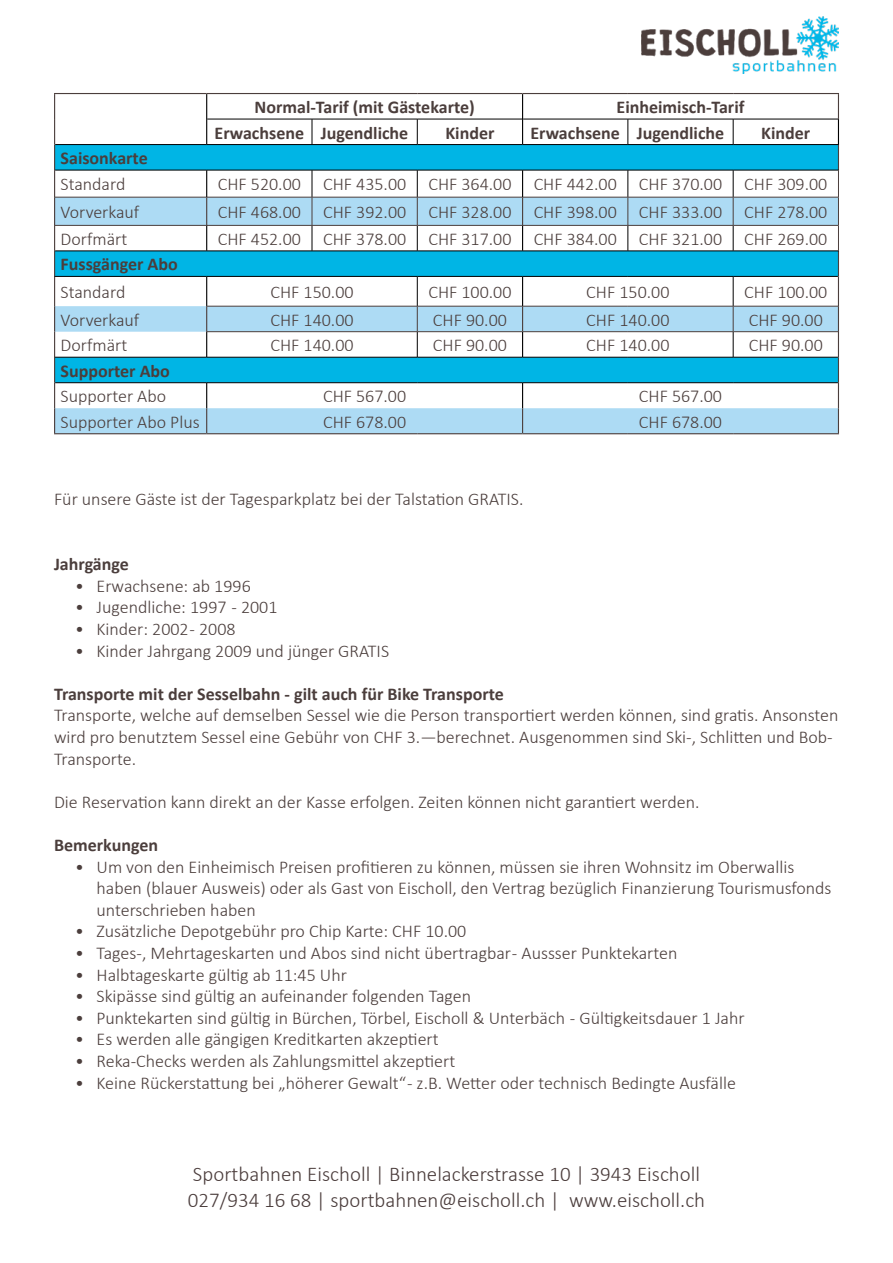
<style>
.page{position:relative;width:893px;height:1263px;background:#fff}
.page>*{position:absolute;margin:0;border:0;box-sizing:border-box;transform-origin:0 0}
.t1{font:300 21px/25.2px "Calibri";color:#4b3d3c}
.t2{font:300 18px/21.6px "Calibri";color:#4b3e3c}
.t3{font:700 18px "Calibri";color:#4b3e3c}
</style>
<div class="page">
<hr style="left:54px;top:93px;width:153px;height:1px;background:#4b3e3c">
<hr style="left:523px;top:93px;width:105px;height:1px;background:#4b3e3c">
<hr style="left:628px;top:93px;width:105px;height:1px;background:#4b3e3c">
<hr style="left:733px;top:93px;width:106px;height:1px;background:#4b3e3c">
<hr style="left:207px;top:93px;width:105px;height:1px;background:#4b3e3c">
<hr style="left:312px;top:93px;width:105px;height:1px;background:#4b3e3c">
<hr style="left:417px;top:93px;width:106px;height:1px;background:#4b3e3c">
<hr style="left:54px;top:433px;width:153px;height:1px;background:#4b3e3c">
<hr style="left:207px;top:433px;width:105px;height:1px;background:#4b3e3c">
<hr style="left:312px;top:433px;width:105px;height:1px;background:#4b3e3c">
<hr style="left:417px;top:433px;width:106px;height:1px;background:#4b3e3c">
<svg style="left:54px;top:94px;width:785px;height:339px"></svg>
<hr style="left:523px;top:433px;width:105px;height:1px;background:#4b3e3c">
<hr style="left:628px;top:433px;width:105px;height:1px;background:#4b3e3c">
<hr style="left:733px;top:433px;width:106px;height:1px;background:#4b3e3c">
<hr style="left:207px;top:170px;width:105px;height:1px;background:#000">
<hr style="left:312px;top:170px;width:105px;height:1px;background:#000">
<hr style="left:417px;top:170px;width:106px;height:1px;background:#000">
<hr style="left:207px;top:251px;width:105px;height:1px;background:#000">
<hr style="left:312px;top:251px;width:105px;height:1px;background:#000">
<hr style="left:417px;top:251px;width:106px;height:1px;background:#000">
<hr style="left:55px;top:170px;width:152px;height:1px;background:#000">
<hr style="left:55px;top:251px;width:152px;height:1px;background:#000">
<img style="left:642px;top:16px;width:197px;height:58px">
<p class="t3" style="left:255px;top:94px;width:222px">Normal-Tarif (mit Gästekarte)</p>
<p class="t3" style="left:617px;top:94px;width:129px">Einheimisch-Tarif</p>
<p class="t3" style="left:215px;top:120px;width:195px">Erwachsene Jugendliche</p>
<p class="t3" style="left:445px;top:120px;width:51px">Kinder</p>
<p class="t3" style="left:530px;top:120px;width:195px">Erwachsene Jugendliche</p>
<p class="t3" style="left:761px;top:120px;width:51px">Kinder</p>
<p class="t3" style="left:61px;top:145px;width:89px">Saisonkarte</p>
<p class="t2" style="left:61px;top:173px;width:66px">Standard</p>
<p class="t2" style="left:218px;top:173px;width:611px">CHF 520.00 CHF 435.00 CHF 364.00 CHF 442.00 CHF 370.00 CHF 309.00</p>
<p class="t2" style="left:61px;top:201px;width:80px">Vorverkauf</p>
<p class="t2" style="left:218px;top:201px;width:611px">CHF 468.00 CHF 392.00 CHF 328.00 CHF 398.00 CHF 333.00 CHF 278.00</p>
<p class="t2" style="left:61px;top:228px;width:68px">Dorfmärt</p>
<p class="t2" style="left:218px;top:228px;width:611px">CHF 452.00 CHF 378.00 CHF 317.00 CHF 384.00 CHF 321.00 CHF 269.00</p>
<p class="t3" style="left:61px;top:252px;width:119px">Fussgänger Abo</p>
<p class="t2" style="left:61px;top:281px;width:66px">Standard</p>
<p class="t2" style="left:270px;top:281px;width:85px">CHF 150.00</p>
<p class="t2" style="left:428px;top:281px;width:85px">CHF 100.00</p>
<p class="t2" style="left:586px;top:281px;width:85px">CHF 150.00</p>
<p class="t2" style="left:744px;top:281px;width:85px">CHF 100.00</p>
<p class="t2" style="left:61px;top:309px;width:80px">Vorverkauf</p>
<p class="t2" style="left:270px;top:309px;width:85px">CHF 140.00</p>
<p class="t2" style="left:433px;top:309px;width:76px">CHF 90.00</p>
<p class="t2" style="left:586px;top:309px;width:85px">CHF 140.00</p>
<p class="t2" style="left:749px;top:309px;width:76px">CHF 90.00</p>
<p class="t2" style="left:61px;top:334px;width:68px">Dorfmärt</p>
<p class="t2" style="left:270px;top:334px;width:85px">CHF 140.00</p>
<p class="t2" style="left:433px;top:334px;width:76px">CHF 90.00</p>
<p class="t2" style="left:586px;top:334px;width:85px">CHF 140.00</p>
<p class="t2" style="left:749px;top:334px;width:76px">CHF 90.00</p>
<p class="t3" style="left:61px;top:358px;width:111px">Supporter Abo</p>
<p class="t2" style="left:61px;top:385px;width:107px">Supporter Abo</p>
<p class="t2" style="left:323px;top:385px;width:85px">CHF 567.00</p>
<p class="t2" style="left:639px;top:385px;width:85px">CHF 567.00</p>
<p class="t2" style="left:61px;top:411px;width:141px">Supporter Abo Plus</p>
<p class="t2" style="left:323px;top:411px;width:85px">CHF 678.00</p>
<p class="t2" style="left:639px;top:411px;width:85px">CHF 678.00</p>
<p class="t2" style="left:54px;top:488px;width:471px">Für unsere Gäste ist der Tagesparkplatz bei der Talstation GRATIS.</p>
<p class="t3" style="left:54px;top:551px;width:76px">Jahrgänge</p>
<p class="t2" style="left:75px;top:575px;width:177px">• Erwachsene: ab 1996</p>
<p class="t2" style="left:75px;top:596px;width:204px">• Jugendliche: 1997 - 2001</p>
<p class="t2" style="left:75px;top:618px;width:162px">• Kinder: 2002 - 2008</p>
<p class="t2" style="left:75px;top:640px;width:315px">• Kinder Jahrgang 2009 und jünger GRATIS</p>
<p class="t3" style="left:54px;top:681px;width:451px">Transporte mit der Sesselbahn - gilt auch für Bike Transporte</p>
<p class="t2" style="left:54px;top:704px;width:786px">Transporte, welche auf demselben Sessel wie die Person transportiert werden können, sind gratis. Ansonsten wird pro benutztem Sessel eine Gebühr von CHF 3.—berechnet. Ausgenommen sind Ski‐, Schlitten und Bob‐<br>Transporte.</p>
<p class="t2" style="left:54px;top:791px;width:647px">Die Reservation kann direkt an der Kasse erfolgen. Zeiten können nicht garantiert werden.</p>
<p class="t3" style="left:54px;top:832px;width:106px">Bemerkungen</p>
<p class="t2" style="left:97px;top:856px;width:736px;text-indent:-21px">• Um von den Einheimisch Preisen profitieren zu können, müssen sie ihren Wohnsitz im Oberwallis haben (blauer Ausweis) oder als Gast von Eischoll, den Vertrag bezüglich Finanzierung Tourismusfonds unterschrieben haben</p>
<p class="t2" style="left:75px;top:920px;width:393px">• Zusätzliche Depotgebühr pro Chip Karte: CHF 10.00</p>
<p class="t2" style="left:75px;top:942px;width:604px">• Tages-, Mehrtageskarten und Abos sind nicht übertragbar - Aussser Punktekarten</p>
<p class="t2" style="left:75px;top:964px;width:273px">• Halbtageskarte gültig ab 11:45 Uhr</p>
<p class="t2" style="left:75px;top:985px;width:397px">• Skipässe sind gültig an aufeinander folgenden Tagen</p>
<p class="t2" style="left:75px;top:1007px;width:671px">• Punktekarten sind gültig in Bürchen, Törbel, Eischoll &amp; Unterbäch - Gültigkeitsdauer 1 Jahr</p>
<p class="t2" style="left:75px;top:1028px;width:365px">• Es werden alle gängigen Kreditkarten akzeptiert</p>
<p class="t2" style="left:75px;top:1050px;width:381px">• Reka-Checks werden als Zahlungsmittel akzeptiert</p>
<p class="t2" style="left:75px;top:1072px;width:662px">• Keine Rückerstattung bei „höherer Gewalt“ - z.B. Wetter oder technisch Bedingte Ausfälle</p>
<p class="t1" style="left:188px;top:1162px;width:519px">Sportbahnen Eischoll | Binnelackerstrasse 10 | 3943 Eischoll<br>027/934 16 68 | sportbahnen@eischoll.ch | www.eischoll.ch</p>
</div>
